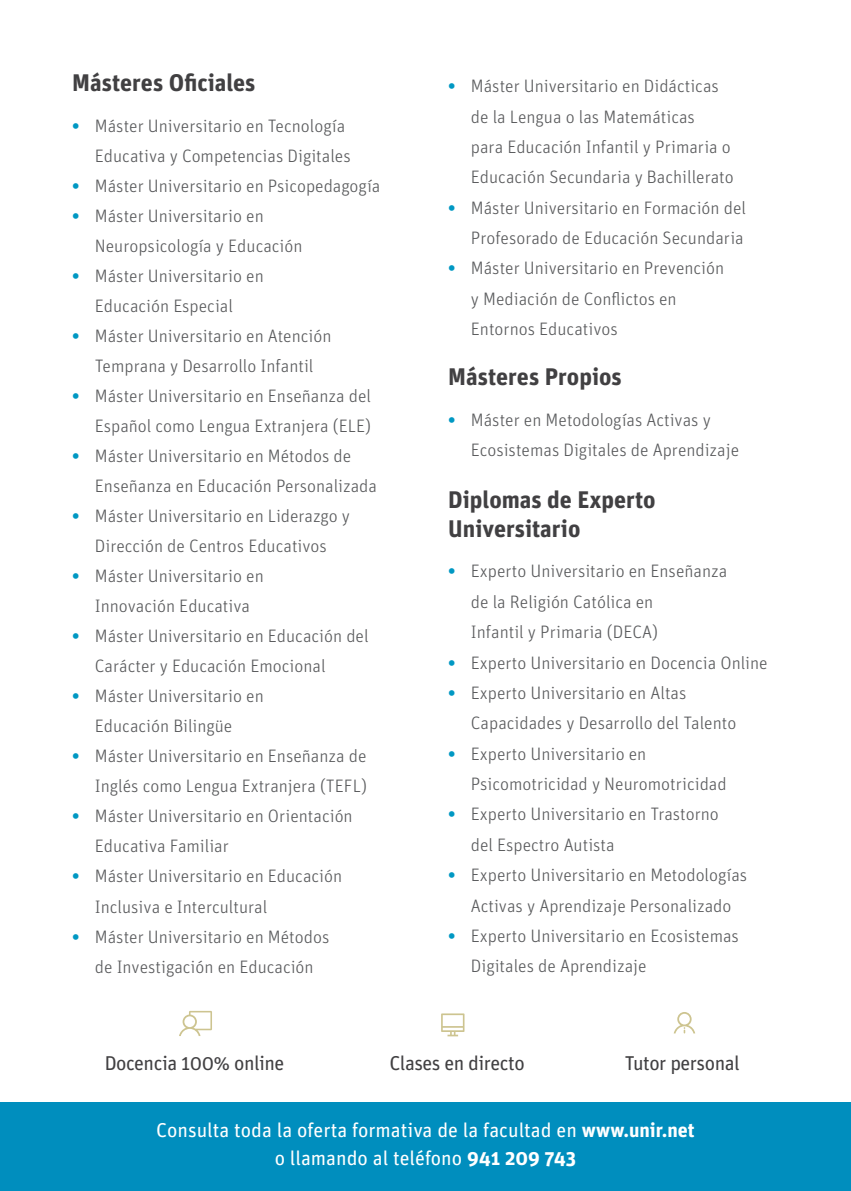
<style>
.page{position:relative;width:851px;height:1191px;background:#fff}
.page>*{position:absolute;margin:0;border:0;box-sizing:border-box;transform-origin:0 0}
.t1{font:700 24px/29.2px "Unit OT";color:#414042}
.t2{font:20px/28px "Unit OT";color:#fff;text-align:center}
.t3{font:20px "Unit OT";letter-spacing:-.025em;color:#414042}
.t4{font:300 18px/30px "Unit OT";color:#58595b}
.s1{font-weight:700;color:#0098c3}
.s2{font-weight:700}
</style>
<div class="page">
<div style="left:0;top:1102px;width:850px;height:89px;background:#008ebe"></div>
<svg style="left:179px;top:1011px;width:33px;height:25px"></svg>
<svg style="left:441px;top:1013px;width:23px;height:23px"></svg>
<svg style="left:674px;top:1012px;width:21px;height:21px"></svg>
<h1 class="t1" style="left:72px;top:68px;width:185px">Másteres Oficiales</h1>
<p class="t4" style="left:95px;top:111px;width:257px;text-indent:-23px"><span class="s1">•</span> Máster Universitario en Tecnología<br>Educativa y Competencias Digitales</p>
<p class="t4" style="left:72px;top:171px;width:309px"><span class="s1">•</span> Máster Universitario en Psicopedagogía</p>
<p class="t4" style="left:95px;top:201px;width:209px;text-indent:-23px"><span class="s1">•</span> Máster Universitario en<br>Neuropsicología y Educación</p>
<p class="t4" style="left:72px;top:261px;width:193px;text-align:center"><span class="s1">•</span> Máster Universitario en<br>Educación Especial</p>
<p class="t4" style="left:72px;top:321px;width:261px;text-align:center"><span class="s1">•</span> Máster Universitario en Atención<br>Temprana y Desarrollo Infantil</p>
<p class="t4" style="left:72px;top:381px;width:300px;text-align:right"><span class="s1">•</span> Máster Universitario en Enseñanza del<br>Español como Lengua Extranjera (ELE)</p>
<p class="t4" style="left:95px;top:441px;width:283px;text-indent:-23px"><span class="s1">•</span> Máster Universitario en Métodos de<br>Enseñanza en Educación Personalizada</p>
<p class="t4" style="left:72px;top:501px;width:279px;text-align:center"><span class="s1">•</span> Máster Universitario en Liderazgo y<br>Dirección de Centros Educativos</p>
<p class="t4" style="left:72px;top:561px;width:193px;text-align:center"><span class="s1">•</span> Máster Universitario en<br>Innovación Educativa</p>
<p class="t4" style="left:95px;top:621px;width:275px;text-indent:-23px"><span class="s1">•</span> Máster Universitario en Educación del<br>Carácter y Educación Emocional</p>
<p class="t4" style="left:72px;top:681px;width:193px;text-align:center"><span class="s1">•</span> Máster Universitario en<br>Educación Bilingüe</p>
<p class="t4" style="left:72px;top:741px;width:296px;text-align:right"><span class="s1">•</span> Máster Universitario en Enseñanza de<br>Inglés como Lengua Extranjera (TEFL)</p>
<p class="t4" style="left:95px;top:801px;width:259px;text-indent:-23px"><span class="s1">•</span> Máster Universitario en Orientación<br>Educativa Familiar</p>
<p class="t4" style="left:95px;top:861px;width:249px;text-indent:-23px"><span class="s1">•</span> Máster Universitario en Educación<br>Inclusiva e Intercultural</p>
<p class="t4" style="left:72px;top:921px;width:259px;text-align:center"><span class="s1">•</span> Máster Universitario en Métodos de Investigación en Educación</p>
<p class="t4" style="left:471px;top:71px;width:264px;text-indent:-23px"><span class="s1">•</span> Máster Universitario en Didácticas de la Lengua o las Matemáticas<br>para Educación Infantil y Primaria o Educación Secundaria y Bachillerato</p>
<p class="t4" style="left:448px;top:192px;width:299px;text-align:right"><span class="s1">•</span> Máster Universitario en Formación del<br>Profesorado de Educación Secundaria</p>
<p class="t4" style="left:471px;top:253px;width:255px;text-indent:-23px"><span class="s1">•</span> Máster Universitario en Prevención y Mediación de Conflictos en<br>Entornos Educativos</p>
<h1 class="t1" style="left:448px;top:362px;width:175px">Másteres Propios</h1>
<p class="t4" style="left:471px;top:404px;width:270px;text-indent:-23px"><span class="s1">•</span> Máster en Metodologías Activas y<br>Ecosistemas Digitales de Aprendizaje</p>
<h1 class="t1" style="left:448px;top:485px;width:209px">Diplomas de Experto<br>Universitario</h1>
<p class="t4" style="left:471px;top:556px;width:258px;text-indent:-23px"><span class="s1">•</span> Experto Universitario en Enseñanza de la Religión Católica en<br>Infantil y Primaria (DECA)</p>
<p class="t4" style="left:448px;top:647px;width:321px"><span class="s1">•</span> Experto Universitario en Docencia Online</p>
<p class="t4" style="left:471px;top:677px;width:267px;text-indent:-23px"><span class="s1">•</span> Experto Universitario en Altas<br>Capacidades y Desarrollo del Talento</p>
<p class="t4" style="left:471px;top:738px;width:257px;text-indent:-23px"><span class="s1">•</span> Experto Universitario en<br>Psicomotricidad y Neuromotricidad</p>
<p class="t4" style="left:471px;top:799px;width:249px;text-indent:-23px"><span class="s1">•</span> Experto Universitario en Trastorno del Espectro Autista</p>
<p class="t4" style="left:448px;top:860px;width:300px;text-align:center"><span class="s1">•</span> Experto Universitario en Metodologías<br>Activas y Aprendizaje Personalizado</p>
<p class="t4" style="left:471px;top:920px;width:269px;text-indent:-23px"><span class="s1">•</span> Experto Universitario en Ecosistemas<br>Digitales de Aprendizaje</p>
<p class="t3" style="left:105px;top:1050px;width:181px">Docencia 100% online</p>
<p class="t3" style="left:389px;top:1050px;width:137px">Clases en directo</p>
<p class="t3" style="left:624px;top:1050px;width:116px">Tutor personal</p>
<p class="t2" style="left:156px;top:1116px;width:540px">Consulta toda la oferta formativa de la facultad en <span class="s2">www.unir.net </span>o llamando al teléfono <span class="s2">941 209 743</span></p>
</div>
